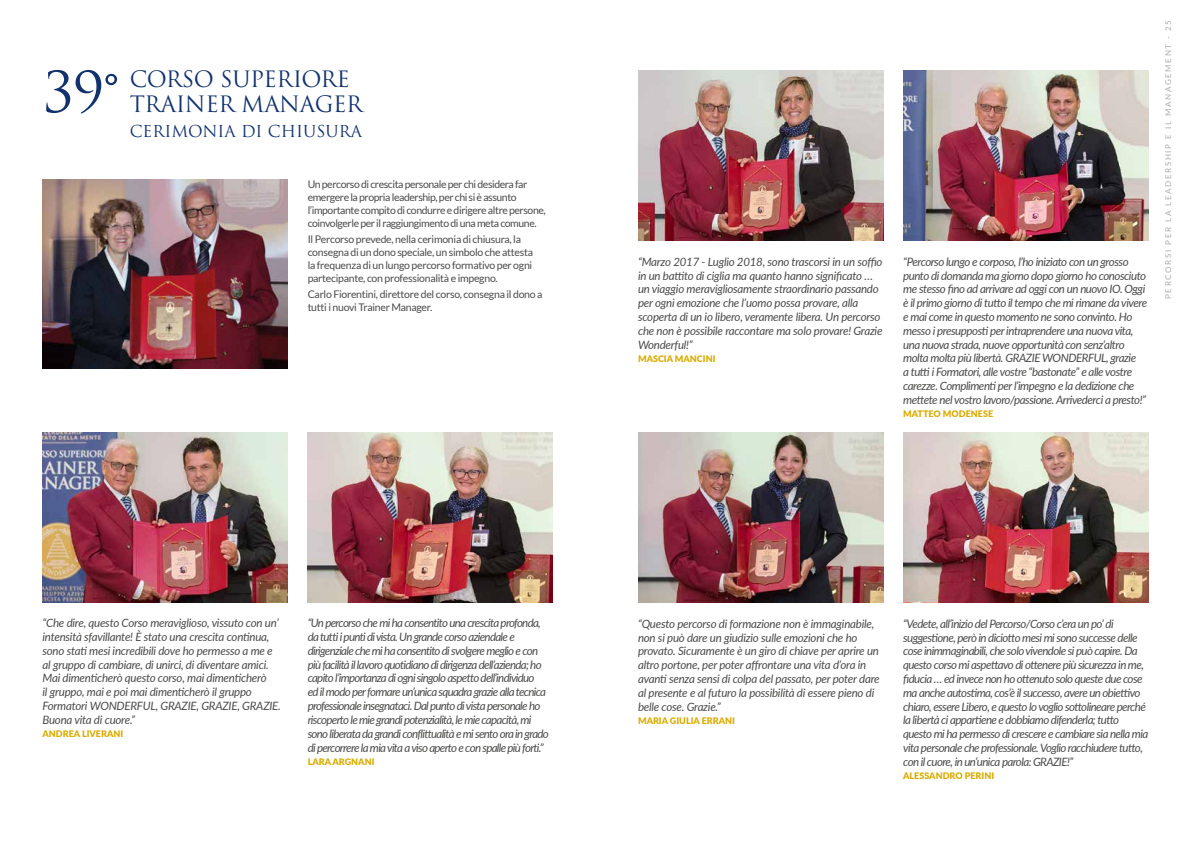
<style>
.page{position:relative;width:1191px;height:842px;background:#fff}
.page>*{position:absolute;margin:0;border:0;box-sizing:border-box;transform-origin:0 0}
.t1{font:55px "Trajan Pro";color:#12326e}
.t2{font:22px/25px "Trajan Pro";letter-spacing:-.02em;color:#12326e}
.t3{font:16px "Trajan Pro";color:#12326e}
.t4{font:italic 11.5px/13.8px "Lato";letter-spacing:-.04em;color:#4a4a49}
.t5{font:italic 11.5px/13.8px "Lato";letter-spacing:-.02em;color:#4a4a49}
.t6{font:italic 11.5px/13.8px "Lato";letter-spacing:-.06em;color:#4a4a49}
.t7{font:10.5px/13px "Lato";letter-spacing:-.025em;color:#4a4a49}
.t8{font:900 9px "Lato";color:#dbac00}
.t9{font:500 8px "Lato";letter-spacing:.2em;color:#b3b2b2}
</style>
<div class="page">
<img style="left:43px;top:180px;width:245px;height:189px">
<img style="left:43px;top:432px;width:245px;height:170px">
<img style="left:638px;top:432px;width:245px;height:170px">
<img style="left:638px;top:71px;width:245px;height:170px">
<img style="left:903px;top:71px;width:245px;height:170px">
<img style="left:308px;top:432px;width:245px;height:170px">
<img style="left:903px;top:432px;width:245px;height:170px">
<h1 class="t1" style="left:43px;top:57px;width:79px">39°</h1>
<h2 class="t2" style="left:130px;top:67px;width:234px">CORSO SUPERIORE<br>TRAINER MANAGER</h2>
<h3 class="t3" style="left:130px;top:121px;width:234px">CERIMONIA DI CHIUSURA</h3>
<p class="t7" style="left:308px;top:178px;width:239px">Un percorso di crescita personale per chi desidera far emergere la propria leadership, per chi si è assunto l’importante compito di condurre e dirigere altre persone, coinvolgerle per il raggiungimento di una meta comune.</p>
<p class="t7" style="left:308px;top:233px;width:227px">Il Percorso prevede, nella cerimonia di chiusura, la consegna di un dono speciale, un simbolo che attesta la frequenza di un lungo percorso formativo per ogni partecipante, con professionalità e impegno.</p>
<p class="t7" style="left:308px;top:288px;width:236px">Carlo Fiorentini, direttore del corso, consegna il dono a tutti i nuovi Trainer Manager.</p>
<p class="t5" style="left:43px;top:616px;width:240px">“Che dire, questo Corso meraviglioso, vissuto con un’ intensità sfavillante! È stato una crescita continua, sono stati mesi incredibili dove ho permesso a me e al gruppo di cambiare, di unirci, di diventare amici.<br>Mai dimenticherò questo corso, mai dimenticherò<br>il gruppo, mai e poi mai dimenticherò il gruppo Formatori WONDERFUL, GRAZIE, GRAZIE, GRAZIE.<br>Buona vita di cuore.”</p>
<p class="t8" style="left:43px;top:727px;width:82px">ANDREA LIVERANI</p>
<p class="t6" style="left:308px;top:616px;width:243px">“Un percorso che mi ha consentito una crescita profonda, da tutti i punti di vista. Un grande corso aziendale e dirigenziale che mi ha consentito di svolgere meglio e con più facilità il lavoro quotidiano di dirigenza dell’azienda; ho capito l’importanza di ogni singolo aspetto dell’individuo<br>ed il modo per formare un’unica squadra grazie alla tecnica professionale insegnataci. Dal punto di vista personale ho riscoperto le mie grandi potenzialità, le mie capacità, mi sono liberata da grandi conflittualità e mi sento ora in grado di percorrere la mia vita a viso aperto e con spalle più forti.”</p>
<p class="t8" style="left:308px;top:754px;width:68px">LARA ARGNANI</p>
<p class="t5" style="left:638px;top:254px;width:246px">“Marzo 2017 - Luglio 2018, sono trascorsi in un soffio in un battito di ciglia ma quanto hanno significato … un viaggio meravigliosamente straordinario passando per ogni emozione che l’uomo possa provare, alla scoperta di un io libero, veramente libera. Un percorso che non è possibile raccontare ma solo provare! Grazie Wonderful!”</p>
<p class="t8" style="left:638px;top:352px;width:79px">MASCIA MANCINI</p>
<p class="t4" style="left:903px;top:254px;width:246px">“Percorso lungo e corposo, l’ho iniziato con un grosso punto di domanda ma giorno dopo giorno ho conosciuto me stesso fino ad arrivare ad oggi con un nuovo IO. Oggi è il primo giorno di tutto il tempo che mi rimane da vivere e mai come in questo momento ne sono convinto. Ho messo i presupposti per intraprendere una nuova vita, una nuova strada, nuove opportunità con senz’altro molta molta più libertà. GRAZIE WONDERFUL, grazie<br>a tutti i Formatori, alle vostre “bastonate” e alle vostre carezze. Complimenti per l’impegno e la dedizione che mettete nel vostro lavoro/passione. Arrivederci a presto!”</p>
<p class="t8" style="left:903px;top:407px;width:92px">MATTEO MODENESE</p>
<p class="t9" style="left:1162px;top:299px;width:281px;rotate:-90deg">PERCORSI PER LA LEADERSHIP E IL MANAGEMENT - 25</p>
<p class="t5" style="left:638px;top:616px;width:243px">“Questo percorso di formazione non è immaginabile, non si può dare un giudizio sulle emozioni che ho provato. Sicuramente è un giro di chiave per aprire un altro portone, per poter affrontare una vita d’ora in avanti senza sensi di colpa del passato, per poter dare al presente e al futuro la possibilità di essere pieno di belle cose. Grazie.”</p>
<p class="t8" style="left:638px;top:713px;width:98px">MARIA GIULIA ERRANI</p>
<p class="t4" style="left:903px;top:616px;width:247px">“Vedete, all’inizio del Percorso/Corso c’era un po’ di suggestione, però in diciotto mesi mi sono successe delle cose inimmaginabili, che solo vivendole si può capire. Da questo corso mi aspettavo di ottenere più sicurezza in me, fiducia … ed invece non ho ottenuto solo queste due cose ma anche autostima, cos’è il successo, avere un obiettivo chiaro, essere Libero, e questo lo voglio sottolineare perché la libertà ci appartiene e dobbiamo difenderla; tutto questo mi ha permesso di crescere e cambiare sia nella mia vita personale che professionale. Voglio racchiudere tutto, con il cuore, in un’unica parola: GRAZIE!”</p>
<p class="t8" style="left:903px;top:769px;width:92px">ALESSANDRO PERINI</p>
</div>
